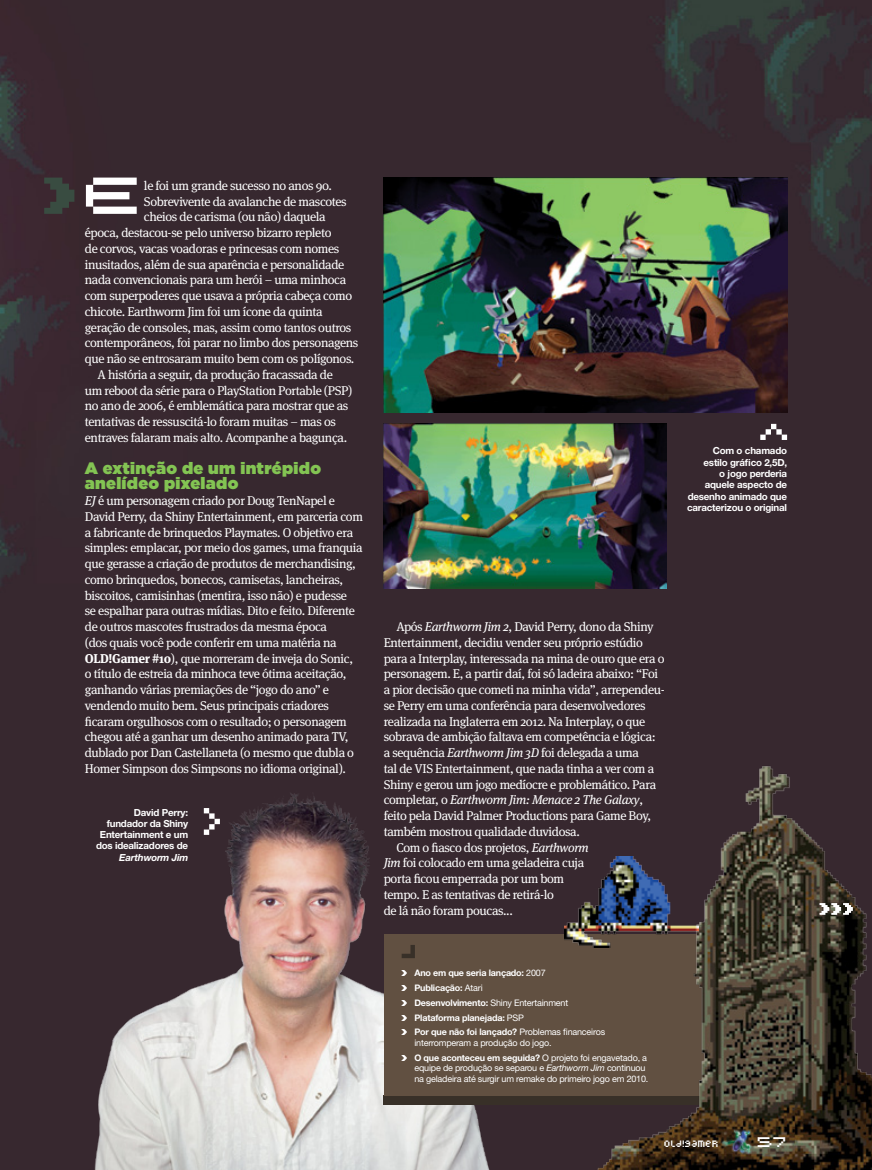
<style>
.page{position:relative;width:872px;height:1170px;background:#fff}
.page>*{position:absolute;margin:0;border:0;box-sizing:border-box;transform-origin:0 0}
.t1{font:72.6px "Supercollider";color:#fff}
.t2{font:19.65px "Supercollider";color:#fff}
.t3{font:900 16.5px/15.8px "Gotham HTF";letter-spacing:.02em;color:#83c453}
.t4{font:12.9px "Supercollidersmall";color:#fff}
.t5{font:12.75px/15.8px "Meta Serif Pro";letter-spacing:-.03em;color:#fff}
.t6{font:italic 12.75px "Meta Serif Pro";letter-spacing:-.03em;color:#fff}
.t7{font:700 9.75px/11.2px "Helvetica Neue";letter-spacing:-.02em;color:#fff;text-align:right}
.t8{font:italic 700 9.75px "Helvetica Neue";letter-spacing:-.02em;color:#fff}
.t9{font:9px/14.7px "Helvetica Neue";letter-spacing:-.02em;color:#fff}
.t10{font:700 9px/14.7px "Helvetica Neue";letter-spacing:-.02em;color:#fff}
.s1{font-style:italic}
.s2{font-weight:700}
.s3{font-style:normal}
.s4{font-family:"Supergirl";font-weight:400;font-size:12px}
.s5{font-weight:400}
.s6{font-family:"Supergirl";font-size:12px}
</style>
<div class="page">
<div style="left:0;top:0;width:872px;height:1169px;background:#37282f"></div>
<img style="left:82px;top:771px;width:432px;height:398px">
<svg style="left:44px;top:177px;width:30px;height:37px"></svg>
<div style="left:384px;top:1095px;width:403px;height:9px;background:#383028"></div>
<div style="left:384px;top:934px;width:402px;height:161px;background:#615041"></div>
<svg style="left:402px;top:945px;width:13px;height:13px"></svg>
<img style="left:561px;top:529px;width:311px;height:640px">
<svg style="left:760px;top:424px;width:27px;height:16px"></svg>
<svg style="left:204px;top:808px;width:16px;height:26px"></svg>
<img style="left:565px;top:856px;width:133px;height:91px">
<img style="left:384px;top:177px;width:403px;height:235px">
<img style="left:384px;top:424px;width:283px;height:164px">
<svg style="left:819px;top:903px;width:34px;height:11px"></svg>
<img style="left:721px;top:1127px;width:34px;height:29px">
<h1 class="t1" style="left:86px;top:141px;width:60px">E</h1>
<p class="t5" style="left:144px;top:177px;width:189px">le foi um grande sucesso no anos 90.</p>
<p class="t5" style="left:144px;top:193px;width:204px">Sobrevivente da avalanche de mascotes</p>
<p class="t5" style="left:144px;top:208px;width:183px">cheios de carisma (ou não) daquela</p>
<p class="t5" style="left:85px;top:224px;width:248px">época, destacou-se pelo universo bizarro repleto</p>
<p class="t5" style="left:85px;top:240px;width:256px">de corvos, vacas voadoras e princesas com nomes</p>
<p class="t5" style="left:85px;top:256px;width:261px">inusitados, além de sua aparência e personalidade</p>
<p class="t5" style="left:85px;top:271px;width:263px">nada convencionais para um herói – uma minhoca</p>
<p class="t5" style="left:85px;top:287px;width:269px">com superpoderes que usava a própria cabeça como</p>
<p class="t5" style="left:85px;top:303px;width:239px">chicote. Earthworm Jim foi um ícone da quinta</p>
<p class="t5" style="left:85px;top:319px;width:268px">geração de consoles, mas, assim como tantos outros</p>
<p class="t5" style="left:85px;top:334px;width:275px">contemporâneos, foi parar no limbo dos personagens</p>
<p class="t5" style="left:85px;top:350px;width:271px">que não se entrosaram muito bem com os polígonos.</p>
<p class="t5" style="left:98px;top:366px;width:237px">A história a seguir, da produção fracassada de</p>
<p class="t5" style="left:85px;top:382px;width:269px">um reboot da série para o PlayStation Portable (PSP)</p>
<p class="t5" style="left:85px;top:397px;width:265px">no ano de 2006, é emblemática para mostrar que as</p>
<p class="t5" style="left:85px;top:413px;width:252px">tentativas de ressuscitá-lo foram muitas – mas os</p>
<p class="t5" style="left:85px;top:429px;width:264px">entraves falaram mais alto. Acompanhe a bagunça.</p>
<p class="t3" style="left:85px;top:459px;width:238px">A extinção de um intrépido anelídeo pixelado</p>
<p class="t5" style="left:85px;top:492px;width:280px"><span class="s1">EJ</span> é um personagem criado por Doug TenNapel e David Perry, da Shiny Entertainment, em parceria com a fabricante de brinquedos Playmates. O objetivo era simples: emplacar, por meio dos games, uma franquia que gerasse a criação de produtos de merchandising, como brinquedos, bonecos, camisetas, lancheiras, biscoitos, camisinhas (mentira, isso não) e pudesse<br>se espalhar para outras mídias. Dito e feito. Diferente de outros mascotes frustrados da mesma época<br>(dos quais você pode conferir em uma matéria na <span class="s2">OLD!Gamer #10</span>), que morreram de inveja do Sonic, o título de estreia da minhoca teve ótima aceitação, ganhando várias premiações de “jogo do ano” e vendendo muito bem. Seus principais criadores ficaram orgulhosos com o resultado; o personagem chegou até a ganhar um desenho animado para TV, dublado por Dan Castellaneta (o mesmo que dubla o Homer Simpson dos Simpsons no idioma original).</p>
<p class="t7" style="left:96px;top:806px;width:94px">David Perry: fundador da Shiny<br>Entertainment e um dos idealizadores de</p>
<p class="t8" style="left:119px;top:851px;width:70px">Earthworm Jim</p>
<p class="t5" style="left:396px;top:618px;width:258px">Após <span class="s1">Earthworm Jim 2</span>, David Perry, dono da Shiny</p>
<p class="t5" style="left:384px;top:634px;width:261px">Entertainment, decidiu vender seu próprio estúdio</p>
<p class="t5" style="left:384px;top:649px;width:282px">para a Interplay, interessada na mina de ouro que era o</p>
<p class="t5" style="left:384px;top:665px;width:276px">personagem. E, a partir daí, foi só ladeira abaixo: “Foi</p>
<p class="t5" style="left:384px;top:681px;width:282px">a pior decisão que cometi na minha vida”, arrependeu-</p>
<p class="t5" style="left:384px;top:696px;width:263px">se Perry em uma conferência para desenvolvedores</p>
<p class="t5" style="left:384px;top:712px;width:263px">realizada na Inglaterra em 2012. Na Interplay, o que</p>
<p class="t5" style="left:384px;top:728px;width:273px">sobrava de ambição faltava em competência e lógica:</p>
<p class="t5" style="left:384px;top:744px;width:257px">a sequência <span class="s1">Earthworm Jim 3D</span> foi delegada a uma</p>
<p class="t5" style="left:384px;top:759px;width:272px">tal de VIS Entertainment, que nada tinha a ver com a</p>
<p class="t5" style="left:384px;top:775px;width:274px">Shiny e gerou um jogo medíocre e problemático. Para</p>
<p class="t6" style="left:384px;top:790px;width:261px"><span class="s3">completar, o</span> Earthworm Jim: Menace 2 The Galaxy<span class="s3">,</span></p>
<p class="t5" style="left:384px;top:807px;width:269px">feito pela David Palmer Productions para Game Boy,</p>
<p class="t5" style="left:384px;top:822px;width:197px">também mostrou qualidade duvidosa.</p>
<p class="t5" style="left:396px;top:838px;width:194px">Com o fiasco dos projetos, <span class="s1">Earthworm</span></p>
<p class="t5" style="left:384px;top:854px;width:202px"><span class="s1">Jim</span> foi colocado em uma geladeira cuja</p>
<p class="t5" style="left:384px;top:870px;width:182px">porta ficou emperrada por um bom</p>
<p class="t5" style="left:384px;top:885px;width:172px">tempo. E as tentativas de retirá-lo</p>
<p class="t5" style="left:384px;top:901px;width:131px">de lá não foram poucas...</p>
<p class="t10" style="left:402px;top:965px;width:205px"><span class="s4">&gt;</span> Ano em que seria lançado: <span class="s5">2007<br></span><span class="s4">&gt;</span> Publicação: <span class="s5">Atari<br></span><span class="s4">&gt;</span> Desenvolvimento: <span class="s5">Shiny Entertainment<br></span><span class="s4">&gt;</span> Plataforma planejada: <span class="s5">PSP<br></span><span class="s4">&gt;</span> Por que não foi lançado? <span class="s5">Problemas financeiros</span></p>
<p class="t9" style="left:402px;top:1035px;width:247px;text-indent:13px">interromperam a produção do jogo.<br><span class="s6">&gt;</span> <span class="s2">O que aconteceu em seguida?</span> O projeto foi engavetado, a</p>
<p class="t9" style="left:414px;top:1062px;width:235px;line-height:10.5px">equipe de produção se separou e <span class="s1">Earthworm Jim</span> continuou na geladeira até surgir um remake do primeiro jogo em 2010.</p>
<p class="t7" style="left:687px;top:445px;width:102px">Com o chamado estilo gráfico 2,5D,<br>o jogo perderia aquele aspecto de desenho animado que caracterizou o original</p>
<p class="t4" style="left:664px;top:1134px;width:56px">old!gamer</p>
<h2 class="t2" style="left:757px;top:1127px;width:31px">57</h2>
</div>
